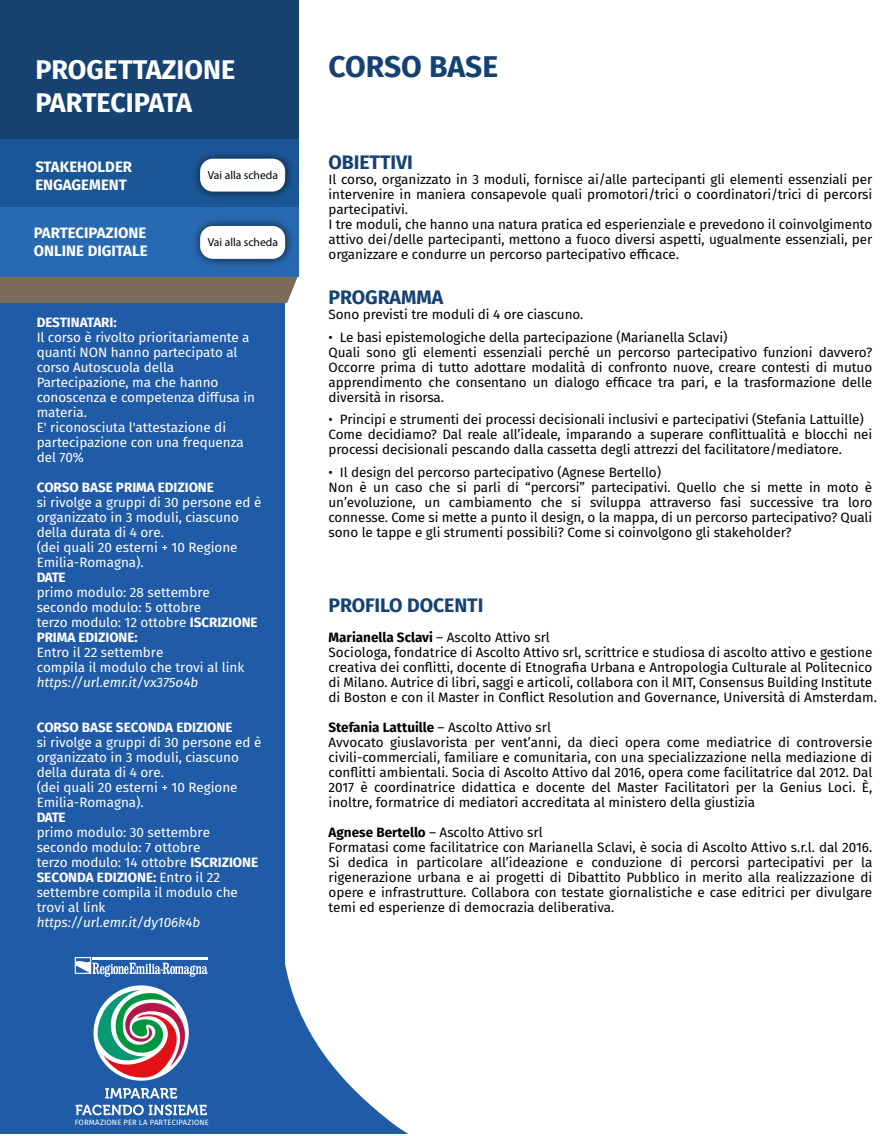
<style>
.page{position:relative;width:893px;height:1136px;background:#fff}
.page>*{position:absolute;margin:0;border:0;box-sizing:border-box;transform-origin:0 0}
.t1{font:700 30px "Fira Sans";color:#164272}
.t2{font:700 27px/32.4px "Fira Sans";color:#fff}
.t3{font:700 19.5px "Fira Sans";letter-spacing:-.005em;color:#164272}
.t4{font:700 15px/18px "Fira Sans";color:#fff}
.t5{font:13.5px/15px "Fira Sans";letter-spacing:-.005em;color:#000}
.t6{font:13.5px/15px "Fira Sans";letter-spacing:-.005em;color:#fff}
.t7{font:700 13.5px "Fira Sans";letter-spacing:-.005em;color:#fff}
.t8{font:italic 13.5px "Fira Sans";letter-spacing:-.005em;color:#fff}
.t9{font:11.55px "Myriad Pro";color:#000}
.t10{font:7.65px "Fira Sans";letter-spacing:.02em;color:#fff}
.s1{font-weight:700}
</style>
<div class="page">
<div style="left:0;top:0;width:285px;height:1133px;background:#205ba7"></div>
<svg style="left:285px;top:964px;width:122px;height:169px"></svg>
<div style="left:0;top:277px;width:298px;height:26px;background:#7b6a58"></div>
<div style="left:0;top:0;width:299px;height:139px;background:#164272"></div>
<div style="left:0;top:139px;width:299px;height:69px;background:#1b5797"></div>
<div style="left:0;top:207px;width:299px;height:70px;background:#286ab2"></div>
<img style="left:195px;top:153px;width:97px;height:45px">
<div style="left:200px;top:159px;width:85px;height:32px;background:#fff;border-radius:13px"></div>
<img style="left:194px;top:220px;width:98px;height:46px">
<div style="left:200px;top:226px;width:85px;height:33px;background:#fff;border-radius:13px"></div>
<div style="left:94px;top:985px;width:95px;height:95px;background:#fff;border-radius:50%"></div>
<svg style="left:97px;top:989px;width:90px;height:89px"></svg>
<svg style="left:75px;top:957px;width:133px;height:19px"></svg>
<svg style="left:105px;top:1088px;width:72px;height:10px"></svg>
<svg style="left:76px;top:1104px;width:131px;height:11px"></svg>
<h2 class="t2" style="left:35px;top:54px;width:201px">PROGETTAZIONE<br>PARTECIPATA</h2>
<p class="t4" style="left:35px;top:157px;width:98px">STAKEHOLDER<br>ENGAGEMENT</p>
<p class="t4" style="left:34px;top:223px;width:115px">PARTECIPAZIONE<br>ONLINE DIGITALE</p>
<p class="t9" style="left:208px;top:168px;width:72px">Vai alla scheda</p>
<p class="t9" style="left:208px;top:235px;width:72px">Vai alla scheda</p>
<p class="t7" style="left:37px;top:312px;width:82px">DESTINATARI:</p>
<p class="t6" style="left:37px;top:329px;width:220px">Il corso è rivolto prioritariamente a quanti NON hanno partecipato al corso Autoscuola della<br>Partecipazione, ma che hanno conoscenza e competenza diffusa in materia.<br>E' riconosciuta l'attestazione di partecipazione con una frequenza del 70%</p>
<p class="t7" style="left:37px;top:477px;width:179px">CORSO BASE PRIMA EDIZIONE</p>
<p class="t6" style="left:37px;top:494px;width:226px">si rivolge a gruppi di 30 persone ed è organizzato in 3 moduli, ciascuno della durata di 4 ore.<br>(dei quali 20 esterni + 10 Regione<br>Emilia-Romagna).</p>
<p class="t7" style="left:37px;top:567px;width:30px">DATE</p>
<p class="t6" style="left:37px;top:584px;width:223px">primo modulo: 28 settembre secondo modulo: 5 ottobre<br>terzo modulo: 12 ottobre <span class="s1">ISCRIZIONE<br>PRIMA EDIZIONE:</span></p>
<p class="t6" style="left:37px;top:644px;width:209px">Entro il 22 settembre<br>compila il modulo che trovi al link</p>
<p class="t8" style="left:37px;top:672px;width:163px">https://url.emr.it/vx375o4b</p>
<p class="t7" style="left:37px;top:717px;width:197px">CORSO BASE SECONDA EDIZIONE</p>
<p class="t6" style="left:37px;top:734px;width:226px">si rivolge a gruppi di 30 persone ed è organizzato in 3 moduli, ciascuno della durata di 4 ore.<br>(dei quali 20 esterni + 10 Regione<br>Emilia-Romagna).</p>
<p class="t7" style="left:37px;top:807px;width:30px">DATE</p>
<p class="t6" style="left:37px;top:824px;width:223px">primo modulo: 30 settembre secondo modulo: 7 ottobre<br>terzo modulo: 14 ottobre <span class="s1">ISCRIZIONE<br>SECONDA EDIZIONE:</span> Entro il 22 settembre compila il modulo che trovi al link</p>
<p class="t8" style="left:37px;top:912px;width:165px">https://url.emr.it/dy106k4b</p>
<h1 class="t1" style="left:329px;top:45px;width:171px">CORSO BASE</h1>
<h3 class="t3" style="left:329px;top:148px;width:86px">OBIETTIVI</h3>
<p class="t5" style="left:329px;top:171px;width:545px">Il corso, organizzato in 3 moduli, fornisce ai/alle partecipanti gli elementi essenziali per intervenire in maniera consapevole quali promotori/trici o coordinatori/trici di percorsi partecipativi.<br>I tre moduli, che hanno una natura pratica ed esperienziale e prevedono il coinvolgimento attivo dei/delle partecipanti, mettono a fuoco diversi aspetti, ugualmente essenziali, per organizzare e condurre un percorso partecipativo efficace.</p>
<h3 class="t3" style="left:329px;top:283px;width:116px">PROGRAMMA</h3>
<p class="t5" style="left:329px;top:306px;width:256px">Sono previsti tre moduli di 4 ore ciascuno.</p>
<p class="t5" style="left:329px;top:329px;width:545px">• Le basi epistemologiche della partecipazione (Marianella Sclavi)<br>Quali sono gli elementi essenziali perché un percorso partecipativo funzioni davvero?<br>Occorre prima di tutto adottare modalità di confronto nuove, creare contesti di mutuo apprendimento che consentano un dialogo efficace tra pari, e la trasformazione delle diversità in risorsa.</p>
<p class="t5" style="left:329px;top:411px;width:545px">• Principi e strumenti dei processi decisionali inclusivi e partecipativi (Stefania Lattuille)<br>Come decidiamo? Dal reale all’ideale, imparando a superare conflittualità e blocchi nei processi decisionali pescando dalla cassetta degli attrezzi del facilitatore/mediatore.</p>
<p class="t5" style="left:329px;top:464px;width:545px">• Il design del percorso partecipativo (Agnese Bertello)<br>Non è un caso che si parli di “percorsi” partecipativi. Quello che si mette in moto è un’evoluzione, un cambiamento che si sviluppa attraverso fasi successive tra loro connesse. Come si mette a punto il design, o la mappa, di un percorso partecipativo? Quali sono le tappe e gli strumenti possibili? Come si coinvolgono gli stakeholder?</p>
<h3 class="t3" style="left:329px;top:591px;width:156px">PROFILO DOCENTI</h3>
<p class="t5" style="left:329px;top:629px;width:550px"><span class="s1">Marianella Sclavi</span> – Ascolto Attivo srl<br>Sociologa, fondatrice di Ascolto Attivo srl, scrittrice e studiosa di ascolto attivo e gestione creativa dei conflitti, docente di Etnografia Urbana e Antropologia Culturale al Politecnico di Milano. Autrice di libri, saggi e articoli, collabora con il MIT, Consensus Building Institute di Boston e con il Master in Conflict Resolution and Governance, Università di Amsterdam.</p>
<p class="t5" style="left:329px;top:719px;width:545px"><span class="s1">Stefania Lattuille</span> – Ascolto Attivo srl<br>Avvocato giuslavorista per vent’anni, da dieci opera come mediatrice di controversie civili-commerciali, familiare e comunitaria, con una specializzazione nella mediazione di conflitti ambientali. Socia di Ascolto Attivo dal 2016, opera come facilitatrice dal 2012. Dal 2017 è coordinatrice didattica e docente del Master Facilitatori per la Genius Loci. È, inoltre, formatrice di mediatori accreditata al ministero della giustizia</p>
<p class="t5" style="left:329px;top:824px;width:545px"><span class="s1">Agnese Bertello</span> – Ascolto Attivo srl<br>Formatasi come facilitatrice con Marianella Sclavi, è socia di Ascolto Attivo s.r.l. dal 2016.<br>Si dedica in particolare all’ideazione e conduzione di percorsi partecipativi per la rigenerazione urbana e ai progetti di Dibattito Pubblico in merito alla realizzazione di opere e infrastrutture. Collabora con testate giornalistiche e case editrici per divulgare temi ed esperienze di democrazia deliberativa.</p>
<p class="t10" style="left:75px;top:1115px;width:136px">FORMAZIONE PER LA PARTECIPAZIONE</p>
</div>
